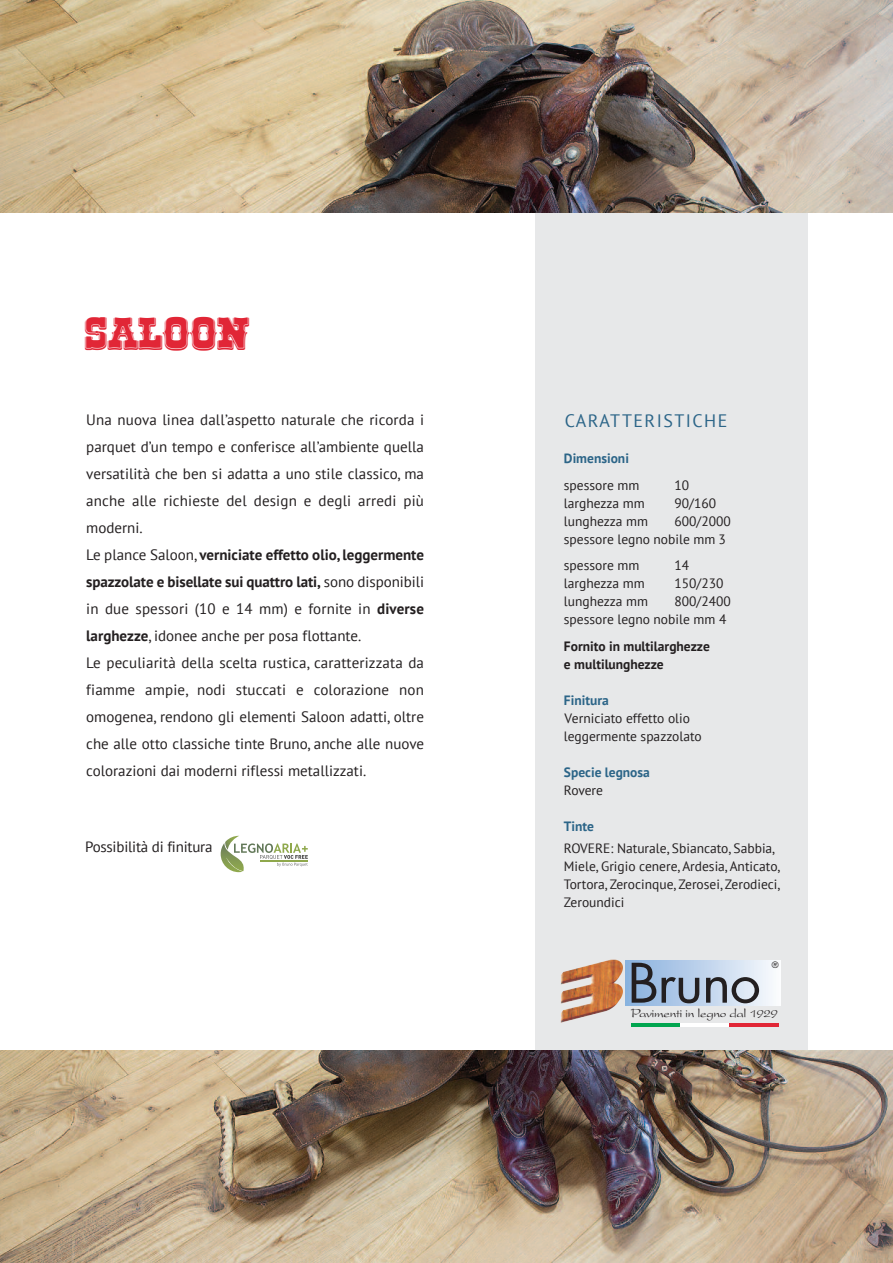
<style>
.page{position:relative;width:893px;height:1263px;background:#fff}
.page>*{position:absolute;margin:0;border:0;box-sizing:border-box;transform-origin:0 0}
.t1{font:52.95px "Futura";letter-spacing:-.025em;color:#231f20;scale:1.05 1}
.t2{font:700 46.5px "Rio Grande";color:#e12636}
.t3{font:18px "PT Sans";letter-spacing:.08em;color:#2c6588}
.t4{font:15px/27px "PT Sans";color:#231f20}
.t5{font:13.5px/18px "PT Sans";color:#231f20}
.t6{font:700 13.5px/18px "PT Sans";color:#231f20}
.t7{font:700 13.5px "PT Sans";color:#2c6588}
.t8{font:13.2px "Present";letter-spacing:-.025em;color:#231f20}
.t9{font:8.55px "Futura";color:#231f20}
.s1{font-weight:700}
</style>
<div class="page">
<div style="left:536px;top:212px;width:272px;height:849px;background:#e7e8e9"></div>
<img style="left:0;top:0;width:893px;height:213px">
<img style="left:0;top:1050px;width:893px;height:213px">
<img style="left:561px;top:996px;width:30px;height:17px">
<div style="left:625px;top:960px;width:155px;height:45px;background:linear-gradient(to right,#87afdd,#f8fafd)"></div>
<hr style="left:631px;top:1023px;width:49px;height:4px;background:#00a54f">
<hr style="left:680px;top:1023px;width:50px;height:4px;background:#fff">
<hr style="left:730px;top:1023px;width:49px;height:4px;background:#e12636">
<svg style="left:221px;top:836px;width:87px;height:36px"></svg>
<h2 class="t2" style="left:85px;top:311px;width:166px">SALOON</h2>
<p class="t4" style="left:86px;top:407px;width:339px">Una nuova linea dall’aspetto naturale che ricorda i parquet d’un tempo e conferisce all’ambiente quella versatilità che ben si adatta a uno stile classico, ma anche alle richieste del design e degli arredi più moderni.<br>Le plance saloon, <span class="s1">verniciate effetto olio, leggermente spazzolate e bisellate sui quattro lati,</span> sono disponibili in due spessori (10 e 14 mm) e fornite in <span class="s1">diverse larghezze</span>, idonee anche per posa flottante.<br>Le peculiarità della scelta rustica, caratterizzata da fiamme ampie, nodi stuccati e colorazione non omogenea, rendono gli elementi saloon adatti, oltre che alle otto classiche tinte Bruno, anche alle nuove colorazioni dai moderni riflessi metallizzati.</p>
<p class="t3" style="left:565px;top:411px;width:164px">caratteristiche</p>
<p class="t7" style="left:564px;top:451px;width:67px">Dimensioni</p>
<p class="t5" style="left:564px;top:476px;width:77px">spessore mm</p>
<p class="t5" style="left:674px;top:476px;width:16px">10</p>
<p class="t5" style="left:564px;top:494px;width:82px">larghezza mm</p>
<p class="t5" style="left:674px;top:494px;width:43px">90/160</p>
<p class="t5" style="left:564px;top:512px;width:86px">lunghezza mm</p>
<p class="t5" style="left:564px;top:512px;width:168px;text-indent:111px">600/2000 spessore legno nobile mm 3</p>
<p class="t5" style="left:564px;top:557px;width:77px">spessore mm</p>
<p class="t5" style="left:674px;top:557px;width:16px">14</p>
<p class="t5" style="left:564px;top:575px;width:82px">larghezza mm</p>
<p class="t5" style="left:674px;top:575px;width:50px">150/230</p>
<p class="t5" style="left:564px;top:593px;width:86px">lunghezza mm</p>
<p class="t5" style="left:564px;top:593px;width:168px;text-indent:111px">800/2400 spessore legno nobile mm 4</p>
<p class="t6" style="left:564px;top:637px;width:147px">Fornito in multilarghezze e multilunghezze</p>
<p class="t7" style="left:564px;top:693px;width:46px">Finitura</p>
<p class="t5" style="left:564px;top:709px;width:139px">Verniciato effetto olio leggermente spazzolato</p>
<p class="t7" style="left:564px;top:765px;width:87px">Specie legnosa</p>
<p class="t5" style="left:564px;top:781px;width:41px">rovere</p>
<p class="t7" style="left:564px;top:819px;width:32px">Tinte</p>
<p class="t5" style="left:564px;top:840px;width:218px">rOVere: Naturale, sbiancato, sabbia, Miele, Grigio cenere, ardesia, anticato, tortora, Zerocinque, Zerosei, Zerodieci, Zeroundici</p>
<p class="t4" style="left:85px;top:834px;width:129px">Possibilità di finitura</p>
<p class="t9" style="left:772px;top:961px;width:8px">®</p>
<h1 class="t1" style="left:627px;top:959px;width:129px">Bruno</h1>
<p class="t8" style="left:631px;top:1008px;width:149px">Pavimenti in legno dal 1929</p>
</div>
